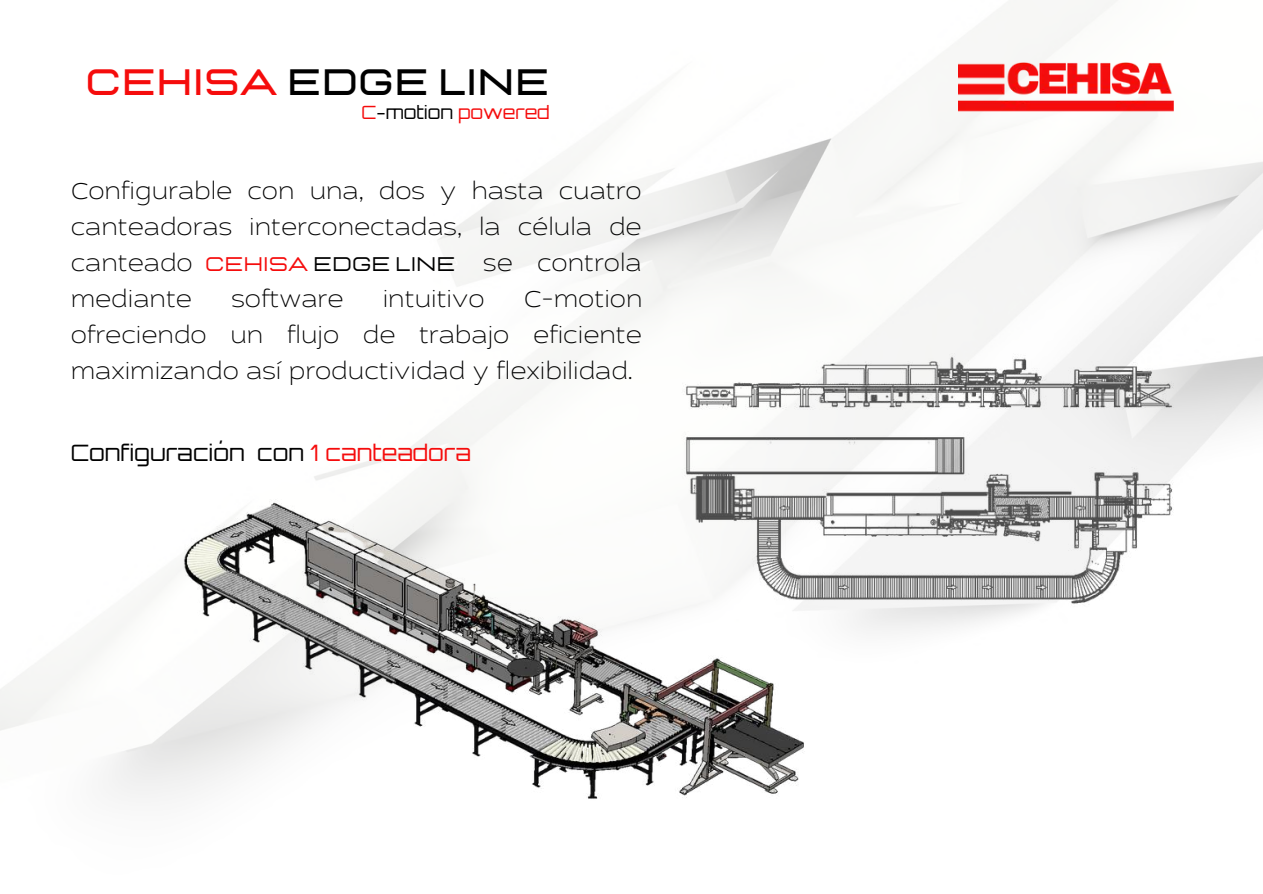
<style>
.page{position:relative;width:1263px;height:894px;background:#fff}
.page>*{position:absolute;margin:0;border:0;box-sizing:border-box;transform-origin:0 0}
.t1{font:700 36.6px "Lastica";color:#000}
.t2{font:200 expanded 26.4px/36px "Cedra 4 F";color:#000;text-align:justify}
.t3{font:300 22.65px "Orbitron";color:#000}
.t4{font:19.65px "Lastica";color:#000}
.t5{font:300 18.3px "Orbitron";color:#f50c0c}
.s1{color:#f50c0c}
.s2{color:#000}
.s3{color:#fff}
</style>
<div class="page">
<img style="left:0;top:0;width:1263px;height:798px">
<img style="left:958px;top:53px;width:215px;height:65px">
<img style="left:178px;top:446px;width:638px;height:353px">
<img style="left:663px;top:343px;width:511px;height:265px">
<h1 class="t1" style="left:86px;top:65px;width:465px"><span class="s1">CEHISA</span> EDGE LINE</h1>
<p class="t5" style="left:361px;top:105px;width:190px">C<span class="s2">-motion</span> powered</p>
<p class="t2" style="left:71px;top:172px;width:573px">Configurable con una, dos y hasta cuatro canteadoras interconectadas, la célula de canteado <span class="s3">Cehisa edge line</span> se controla mediante</p>
<p class="t4" style="left:205px;top:254px;width:252px"><span class="s1">CEHISA</span> EDGE LINE</p>
<p class="t2" style="left:231px;top:280px;width:114px">software</p>
<p class="t2" style="left:383px;top:280px;width:103px">intuitivo</p>
<p class="t2" style="left:71px;top:280px;width:573px;text-indent:453px">C-motion ofreciendo un flujo de trabajo eficiente maximizando así productividad y flexibilidad.</p>
<p class="t3" style="left:71px;top:444px;width:402px">Configuración con <span class="s1">1 canteadora</span></p>
</div>
